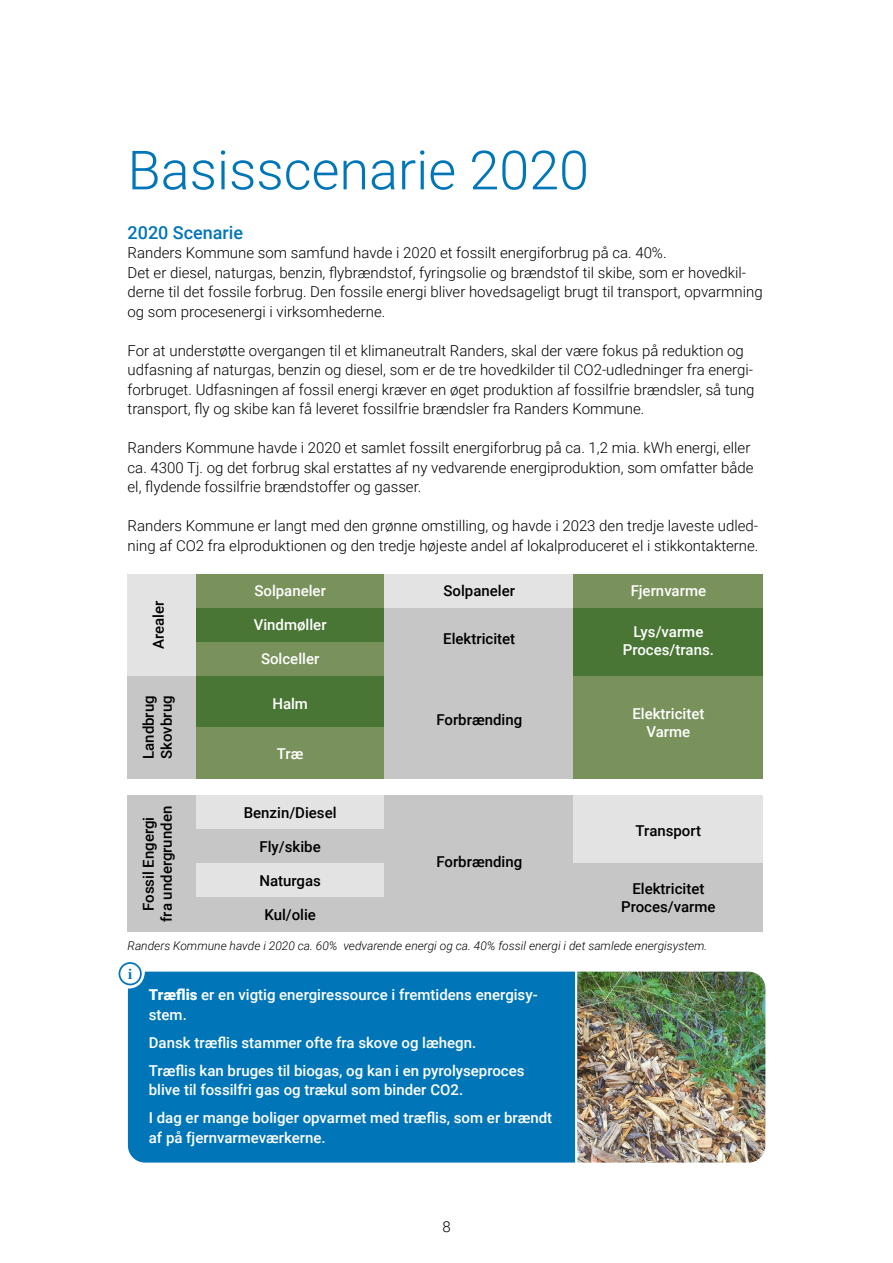
<style>
.page{position:relative;width:893px;height:1263px;background:#fff}
.page>*{position:absolute;margin:0;border:0;box-sizing:border-box;transform-origin:0 0}
.Overskrift_-_H1{font:300 54px "Roboto";color:#0076b8}
.Mellemrubrik_-_H2{font:500 18px "Roboto";color:#0076b8}
.Brødtekst_-_P{font:300 15px/19.5px "Roboto";color:#000}
.Brødtekst_-_P_faktaboks{font:500 15px/19.5px "Roboto";color:#fff}
.t1{font:500 15px/18px "Roboto";color:#000;text-align:center}
.t2{font:700 15px "Times";color:#0076b8}
.Billedtekst_-_P{font:italic 300 12px "Roboto";color:#000}
.s1{font-weight:900}
</style>
<div class="page">
<img style="left:577px;top:971px;width:188px;height:191px">
<div style="left:196px;top:574px;width:189px;height:34px;background:#79925b"></div>
<div style="left:196px;top:608px;width:189px;height:34px;background:#4a7635"></div>
<div style="left:196px;top:642px;width:189px;height:34px;background:#79925b"></div>
<div style="left:196px;top:676px;width:189px;height:51px;background:#4a7635"></div>
<div style="left:196px;top:727px;width:189px;height:51px;background:#79925b"></div>
<div style="left:128px;top:574px;width:68px;height:102px;background:#e3e3e3"></div>
<div style="left:128px;top:676px;width:68px;height:102px;background:#c6c6c6"></div>
<div style="left:385px;top:574px;width:189px;height:34px;background:#e3e3e3"></div>
<div style="left:385px;top:608px;width:189px;height:170px;background:#c6c6c6"></div>
<div style="left:574px;top:574px;width:189px;height:34px;background:#79925b"></div>
<div style="left:574px;top:608px;width:189px;height:68px;background:#4a7635"></div>
<div style="left:574px;top:676px;width:189px;height:102px;background:#79925b"></div>
<div style="left:196px;top:795px;width:189px;height:34px;background:#e3e3e3"></div>
<div style="left:196px;top:829px;width:189px;height:34px;background:#c6c6c6"></div>
<div style="left:196px;top:863px;width:189px;height:34px;background:#e3e3e3"></div>
<div style="left:196px;top:897px;width:189px;height:34px;background:#c6c6c6"></div>
<div style="left:128px;top:795px;width:68px;height:136px;background:#c6c6c6"></div>
<div style="left:385px;top:795px;width:189px;height:136px;background:#c6c6c6"></div>
<div style="left:574px;top:795px;width:189px;height:68px;background:#e3e3e3"></div>
<div style="left:574px;top:863px;width:189px;height:68px;background:#c6c6c6"></div>
<div style="left:128px;top:971px;width:447px;height:191px;background:#0076b8"></div>
<div style="left:119px;top:963px;width:22px;height:21px;background:#fff;border-radius:50%"></div>
<div style="left:119px;top:962px;width:23px;height:23px;border:2px solid #0076b8;border-radius:50%"></div>
<h1 class="Overskrift_-_H1" style="left:128px;top:132px;width:463px">Basisscenarie 2020</h1>
<h2 class="Mellemrubrik_-_H2" style="left:128px;top:220px;width:117px">2020 Scenarie</h2>
<p class="Brødtekst_-_P" style="left:128px;top:243px;width:541px">Randers Kommune som samfund havde i 2020 et fossilt energiforbrug på ca. 40%.</p>
<p class="Brødtekst_-_P" style="left:128px;top:262px;width:637px">Det er diesel, naturgas, benzin, flybrændstof, fyringsolie og brændstof til skibe, som er hovedkil&shy;derne til det fossile forbrug. Den fossile energi bliver hovedsageligt brugt til transport, opvarmning og som procesenergi i virksomhederne.</p>
<p class="Brødtekst_-_P" style="left:128px;top:340px;width:628px">For at understøtte overgangen til et klimaneutralt Randers, skal der være fokus på reduktion og udfasning af naturgas, benzin og diesel, som er de tre hovedkilder til CO2-udledninger fra energi&shy;forbruget. Udfasningen af fossil energi kræver en øget produktion af fossilfrie brændsler, så tung transport, fly og skibe kan få leveret fossilfrie brændsler fra Randers Kommune.</p>
<p class="Brødtekst_-_P" style="left:128px;top:438px;width:627px">Randers Kommune havde i 2020 et samlet fossilt energiforbrug på ca. 1,2 mia. kWh energi, eller ca. 4300 Tj. og det forbrug skal erstattes af ny vedvarende energiproduktion, som omfatter både el, flydende fossilfrie brændstoffer og gasser.</p>
<p class="Brødtekst_-_P" style="left:128px;top:516px;width:632px">Randers Kommune er langt med den grønne omstilling, og havde i 2023 den tredje laveste udled&shy;ning af CO2 fra elproduktionen og den tredje højeste andel af lokalproduceret el i stikkontakterne.</p>
<p class="t1" style="left:149px;top:649px;width:50px;rotate:-90deg">Arealer</p>
<p class="t1" style="left:139px;top:759px;width:65px;text-align:left;rotate:-90deg">Landbrug<br>Skovbrug</p>
<p class="Brødtekst_-_P_faktaboks" style="left:254px;top:580px;width:73px">Solpaneler</p>
<p class="Brødtekst_-_P_faktaboks" style="left:254px;top:614px;width:74px">Vindmøller</p>
<p class="Brødtekst_-_P_faktaboks" style="left:261px;top:648px;width:60px">Solceller</p>
<p class="Brødtekst_-_P_faktaboks" style="left:272px;top:693px;width:37px">Halm</p>
<p class="Brødtekst_-_P_faktaboks" style="left:277px;top:743px;width:28px">Træ</p>
<p class="t1" style="left:443px;top:581px;width:73px">Solpaneler</p>
<p class="t1" style="left:443px;top:629px;width:73px">Elektricitet</p>
<p class="t1" style="left:436px;top:710px;width:87px">Forbrænding</p>
<p class="Brødtekst_-_P_faktaboks" style="left:631px;top:580px;width:77px">Fjernvarme</p>
<p class="Brødtekst_-_P_faktaboks" style="left:623px;top:622px;width:93px;line-height:18px;text-align:center">Lys/varme<br>Proces/trans.</p>
<p class="Brødtekst_-_P_faktaboks" style="left:632px;top:704px;width:73px;line-height:18px;text-align:center">Elektricitet<br>Varme</p>
<p class="t1" style="left:244px;top:803px;width:94px">Benzin/Diesel</p>
<p class="t1" style="left:260px;top:837px;width:63px">Fly/skibe</p>
<p class="t1" style="left:259px;top:871px;width:63px">Naturgas</p>
<p class="t1" style="left:264px;top:905px;width:53px">Kul/olie</p>
<p class="t1" style="left:139px;top:922px;width:117px;rotate:-90deg">Fossil Engergi fra undergrunden</p>
<p class="t1" style="left:636px;top:821px;width:67px">Transport</p>
<p class="t1" style="left:436px;top:852px;width:87px">Forbrænding</p>
<p class="t1" style="left:621px;top:879px;width:96px">Elektricitet<br>Proces/varme</p>
<p class="Billedtekst_-_P" style="left:128px;top:937px;width:581px">Randers Kommune havde i 2020 ca. 60% vedvarende energi og ca. 40% fossil energi i det samlede energisystem.</p>
<p class="t2" style="left:128px;top:959px;width:6px">i</p>
<p class="Brødtekst_-_P_faktaboks" style="left:149px;top:984px;width:390px"><span class="s1">Træflis</span> er en vigtig energiressource i fremtidens energisy&shy;stem.</p>
<p class="Brødtekst_-_P_faktaboks" style="left:149px;top:1032px;width:329px">Dansk træflis stammer ofte fra skove og læhegn.</p>
<p class="Brødtekst_-_P_faktaboks" style="left:149px;top:1060px;width:377px">Træflis kan bruges til biogas, og kan i en pyrolyseproces blive til fossilfri gas og trækul som binder CO2.</p>
<p class="Brødtekst_-_P_faktaboks" style="left:149px;top:1107px;width:405px">I dag er mange boliger opvarmet med træflis, som er brændt af på fjernvarmeværkerne.</p>
<p class="Brødtekst_-_P" style="left:442px;top:1216px;width:10px">8</p>
</div>
